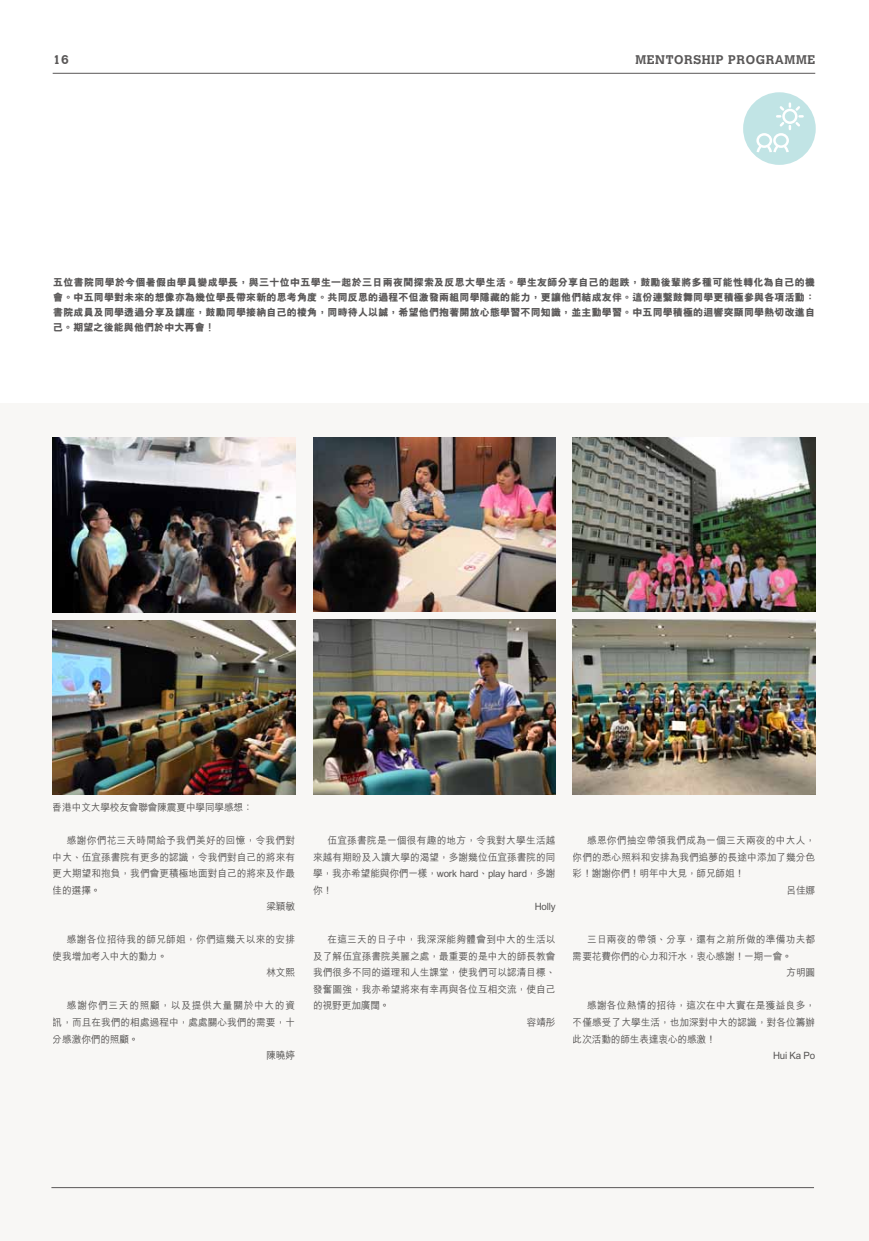
<style>
.page{position:relative;width:869px;height:1241px;background:#fff}
.page>*{position:absolute;margin:0;border:0;box-sizing:border-box;transform-origin:0 0}
.t1{font:700 12.5px "Calvert";letter-spacing:.05em;color:#595757}
.t2{font:500 10px "M Hei HK";color:#595757}
.t3{font:800 10px/15px "M Hei HK";letter-spacing:.015em;color:#595757;text-align:justify}
.t4{font:500 10px "M Hei HK";letter-spacing:.025em;color:#595757}
.t5{font:500 10px "M Hei HK";letter-spacing:-.02em;color:#595757}
.t6{font:500 10px "M Hei HK";letter-spacing:.07em;color:#595757}
</style>
<div class="page">
<div style="left:0;top:403px;width:868px;height:837px;background:#f8f7f5"></div>
<hr style="left:53px;top:73px;width:761px;height:1px;background:#595757">
<hr style="left:51px;top:1187px;width:762px;height:1px;background:#595757">
<div style="left:742px;top:92px;width:73px;height:73px;background:#c1e4e5;border-radius:50%"></div>
<div style="left:756px;top:133px;width:15px;height:15px;border:2px solid #fff;border-radius:50%"></div>
<svg style="left:774px;top:134px;width:13px;height:13px"></svg>
<div style="left:772px;top:133px;width:16px;height:15px;border:2px solid #fff;border-radius:50%"></div>
<svg style="left:756px;top:143px;width:33px;height:10px"></svg>
<svg style="left:776px;top:101px;width:28px;height:29px"></svg>
<img style="left:53px;top:620px;width:242px;height:174px">
<img style="left:53px;top:437px;width:242px;height:175px">
<img style="left:572px;top:619px;width:242px;height:175px">
<img style="left:572px;top:437px;width:242px;height:175px">
<img style="left:313px;top:619px;width:242px;height:175px">
<img style="left:313px;top:437px;width:242px;height:175px">
<p class="t1" style="left:53px;top:51px;width:18px">16</p>
<p class="t1" style="left:635px;top:51px;width:181px">MENTORSHIP PROGRAMME</p>
<p class="t3" style="left:53px;top:274px;width:763px">五位書院同學於今個暑假由學員變成學長，與三十位中五學生一起於三日兩夜間探索及反思大學生活。學生友師分享自己的起跌，鼓勵後輩將多種可能性轉化為自己的機會。中五同學對未來的想像亦為幾位學長帶來新的思考角度。共同反思的過程不但激發兩組同學隱藏的能力，更讓他們結成友伴。這份連繫鼓舞同學更積極參與各項活動：書院成員及同學透過分享及講座，鼓勵同學接納自己的棱角，同時待人以誠，希望他們抱著開放心態學習不同知識，並主動學習。中五同學積極的迴響突顯同學熱切改進自己。期望之後能與他們於中大再會！</p>
<p class="t5" style="left:53px;top:800px;width:201px">香港中文大學校友會聯會陳震夏中學同學感想：</p>
<p class="t4" style="left:67px;top:833px;width:230px">感謝你們花三天時間給予我們美好的回憶，令我們對</p>
<p class="t2" style="left:53px;top:849px;width:244px">中大、伍宜孫書院有更多的認識，令我們對自己的將來有</p>
<p class="t2" style="left:53px;top:866px;width:244px">更大期望和抱負，我們會更積極地面對自己的將來及作最</p>
<p class="t2" style="left:53px;top:882px;width:49px">佳的選擇。</p>
<p class="t2" style="left:266px;top:899px;width:30px">梁穎敏</p>
<p class="t4" style="left:67px;top:932px;width:230px">感謝各位招待我的師兄師姐，你們這幾天以來的安排</p>
<p class="t5" style="left:53px;top:948px;width:116px">使我增加考入中大的動力。</p>
<p class="t2" style="left:266px;top:965px;width:30px">林文熙</p>
<p class="t6" style="left:67px;top:998px;width:229px">感謝你們三天的照顧，以及提供大量關於中大的資</p>
<p class="t2" style="left:53px;top:1014px;width:244px">訊，而且在我們的相處過程中，處處關心我們的需要，十</p>
<p class="t5" style="left:53px;top:1031px;width:87px">分感激你們的照顧。</p>
<p class="t2" style="left:266px;top:1047px;width:30px">陳曉婷</p>
<p class="t4" style="left:327px;top:833px;width:230px">伍宜孫書院是一個很有趣的地方，令我對大學生活越</p>
<p class="t2" style="left:313px;top:849px;width:244px">來越有期盼及入讀大學的渴望，多謝幾位伍宜孫書院的同</p>
<p class="t5" style="left:313px;top:866px;width:244px">學，我亦希望能與你們一樣，work hard、play hard，多謝</p>
<p class="t2" style="left:313px;top:882px;width:21px">你！</p>
<p class="t2" style="left:534px;top:899px;width:22px">Holly</p>
<p class="t4" style="left:327px;top:932px;width:230px">在這三天的日子中，我深深能夠體會到中大的生活以</p>
<p class="t2" style="left:313px;top:948px;width:244px">及了解伍宜孫書院美麗之處，最重要的是中大的師長教會</p>
<p class="t2" style="left:313px;top:965px;width:244px">我們很多不同的道理和人生課堂，使我們可以認清目標、</p>
<p class="t2" style="left:313px;top:981px;width:244px">發奮圖強，我亦希望將來有幸再與各位互相交流，使自己</p>
<p class="t5" style="left:313px;top:998px;width:78px">的視野更加廣闊。</p>
<p class="t2" style="left:526px;top:1014px;width:30px">容靖彤</p>
<p class="t4" style="left:586px;top:833px;width:230px">感恩你們抽空帶領我們成為一個三天兩夜的中大人，</p>
<p class="t2" style="left:572px;top:849px;width:244px">你們的悉心照料和安排為我們追夢的長途中添加了幾分色</p>
<p class="t5" style="left:572px;top:866px;width:173px">彩！謝謝你們！明年中大見，師兄師姐！</p>
<p class="t2" style="left:786px;top:882px;width:30px">呂佳娜</p>
<p class="t4" style="left:586px;top:932px;width:230px">三日兩夜的帶領、分享，還有之前所做的準備功夫都</p>
<p class="t5" style="left:572px;top:948px;width:220px">需要花費你們的心力和汗水，衷心感謝！一期一會。</p>
<p class="t2" style="left:786px;top:965px;width:30px">方明圓</p>
<p class="t4" style="left:586px;top:998px;width:230px">感謝各位熱情的招待，這次在中大實在是獲益良多，</p>
<p class="t2" style="left:572px;top:1014px;width:244px">不僅感受了大學生活，也加深對中大的認識，對各位籌辦</p>
<p class="t5" style="left:572px;top:1031px;width:144px">此次活動的師生表達衷心的感激！</p>
<p class="t2" style="left:772px;top:1047px;width:44px">Hui Ka Po</p>
</div>
